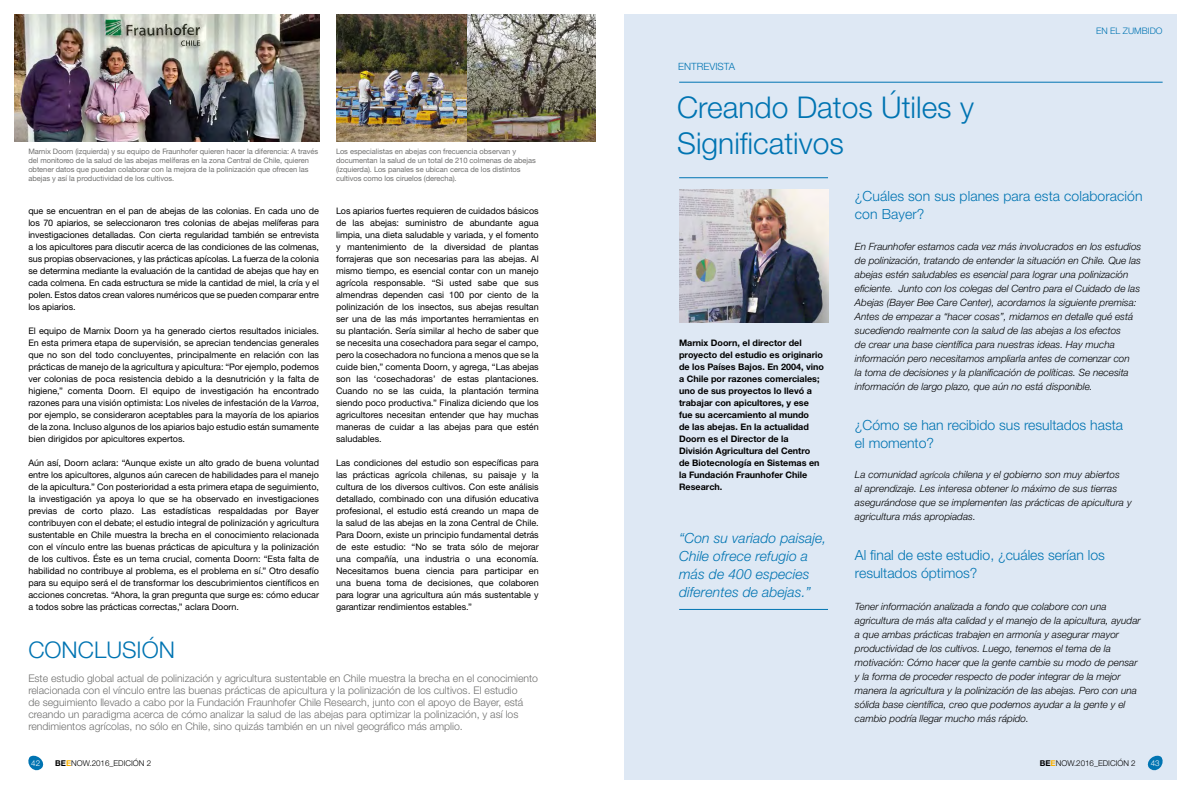
<style>
.page{position:relative;width:1191px;height:794px;background:#fff}
.page>*{position:absolute;margin:0;border:0;box-sizing:border-box;transform-origin:0 0}
.t1{font:300 30px/36px "Helvetica Neue LT Pro";color:#0074b2}
.t2{font:300 23px "Helvetica Neue LT Pro";color:#0074b2}
.t3{font:300 14px/18px "Helvetica Neue LT Pro";color:#0074b2}
.t4{font:italic 300 14px/18px "Helvetica Neue LT Pro";letter-spacing:.005em;color:#0074b2}
.t5{font:300 10.5px/12px "Helvetica Neue LT Pro";color:#6f6f6e}
.t6{font:italic 300 10px/14px "Helvetica Neue LT Pro";color:#000}
.t7{font:italic 300 10px/14px "Helvetica Neue";letter-spacing:.005em;color:#000}
.t8{font:300 10px "Helvetica Neue LT Pro";color:#0074b2}
.t9{font:9px/12px "Helvetica Neue LTW1 G";color:#000;text-align:justify}
.t10{font:700 9px/12px "Helvetica Neue LTW1 G";color:#000}
.t11{font:300 9px "Helvetica Neue LT Pro";color:#0074b2}
.t12{font:300 8px "Helvetica Neue LT Pro";color:#000}
.t13{font:300 8px "Helvetica Neue LT Pro";color:#fff}
.t14{font:7.5px/9px "Helvetica Neue LTW1 G";letter-spacing:-.005em;color:#6f6f6e}
.s1{font-family:"Helvetica Neue";font-style:italic}
.s2{font-size:9px}
.s3{font-family:"Helvetica Neue LTW1 G";font-weight:700}
.s4{font-family:"Helvetica Neue LTW1 G";font-weight:700;color:#f9b000}
</style>
<div class="page">
<div style="left:624px;top:14px;width:552px;height:766px;background:#dee8f4"></div>
<svg style="left:28px;top:755px;width:16px;height:16px"></svg>
<svg style="left:1147px;top:755px;width:16px;height:16px"></svg>
<img style="left:14px;top:14px;width:305px;height:128px">
<img style="left:336px;top:14px;width:259px;height:128px">
<img style="left:679px;top:190px;width:149px;height:132px">
<hr style="left:679px;top:177px;width:149px;height:1px;background:#0074b2">
<hr style="left:679px;top:609px;width:149px;height:1px;background:#0074b2">
<hr style="left:679px;top:82px;width:483px;height:1px;background:#0074b2">
<p class="t14" style="left:28px;top:147px;width:291px">Marnix Doorn (izquierda) y su equipo de Fraunhofer quieren hacer la diferencia: A través del monitoreo de la salud de las abejas melíferas en la zona Central de Chile, quieren obtener datos que puedan colaborar con la mejora de la polinización que ofrecen las abejas y así la productividad de los cultivos.</p>
<p class="t14" style="left:336px;top:147px;width:201px">Los especialistas en abejas con frecuencia observan y documentan la salud de un total de 210 colmenas de abejas (izquierda). Los panales se ubican cerca de los distintos cultivos como los ciruelos (derecha).</p>
<p class="t9" style="left:336px;top:205px;width:204px">Los apiarios fuertes requieren de cuidados básicos de las abejas: suministro de abundante agua limpia, una dieta saludable y variada, y el fomento y mantenimiento de la diversidad de plantas forrajeras que son necesarias para las abejas. Al mismo tiempo, es esencial contar con un manejo agrícola responsable. “Si usted sabe que sus almendras dependen casi 100 por ciento de la polinización de los insectos, sus abejas resultan ser una de las más importantes herramientas en su plantación. Sería similar al hecho de saber que se necesita una cosechadora para segar el campo, pero la cosechadora no funciona a menos que se la cuide bien,” comenta Doorn, y agrega, “Las abejas son las ‘cosechadoras’ de estas plantaciones.<br>Cuando no se las cuida, la plantación termina siendo poco productiva.” Finaliza diciendo que los agricultores necesitan entender que hay muchas maneras de cuidar a las abejas para que estén saludables.</p>
<p class="t9" style="left:336px;top:457px;width:204px">Las condiciones del estudio son específicas para las prácticas agrícola chilenas, su paisaje y la cultura de los diversos cultivos. Con este análisis detallado, combinado con una difusión educativa profesional, el estudio está creando un mapa de la salud de las abejas en la zona Central de Chile.<br>Para Doorn, existe un principio fundamental detrás de este estudio: “No se trata sólo de mejorar una compañía, una industria o una economía.<br>Necesitamos buena ciencia para participar en una buena toma de decisiones, que colaboren para lograr una agricultura aún más sustentable y garantizar rendimientos estables.”</p>
<h2 class="t2" style="left:28px;top:636px;width:148px">CONCLUSIÓN</h2>
<p class="t5" style="left:28px;top:672px;width:511px">Este estudio global actual de polinización y agricultura sustentable en Chile muestra la brecha en el conocimiento relacionada con el vínculo entre las buenas prácticas de apicultura y la polinización de los cultivos. El estudio<br>de seguimiento llevado a cabo por la Fundación Fraunhofer Chile Research, junto con el apoyo de Bayer, está creando un paradigma acerca de cómo analizar la salud de las abejas para optimizar la polinización, y así los rendimientos agrícolas, no sólo en Chile, sino quizás también en un nivel geográfico más amplio.</p>
<p class="t9" style="left:28px;top:205px;width:292px">que se encuentran en el pan de abejas de las colonias. En cada uno de los 70 apiarios, se seleccionaron tres colonias de abejas melíferas para investigaciones detalladas. Con cierta regularidad también se entrevista a los apicultores para discutir acerca de las condiciones de las colmenas, sus propias observaciones, y las prácticas apícolas. La fuerza de la colonia se determina mediante la evaluación de la cantidad de abejas que hay en cada colmena. En cada estructura se mide la cantidad de miel, la cría y el polen. Estos datos crean valores numéricos que se pueden comparar entre los apiarios.</p>
<p class="t9" style="left:28px;top:325px;width:292px">El equipo de Marnix Doorn ya ha generado ciertos resultados iniciales.<br>En esta primera etapa de supervisión, se aprecian tendencias generales que no son del todo concluyentes, principalmente en relación con las prácticas de manejo de la agricultura y apicultura: “Por ejemplo, podemos ver colonias de poca resistencia debido a la desnutrición y la falta de higiene,” comenta Doorn. El equipo de investigación ha encontrado razones para una visión optimista: Los niveles de infestación de la <span class="s1">Varroa</span>, por ejemplo, se consideraron aceptables para la mayoría de los apiarios de la zona. Incluso algunos de los apiarios bajo estudio están sumamente bien dirigidos por apicultores expertos.</p>
<p class="t9" style="left:28px;top:457px;width:292px">Aún así, Doorn aclara: “Aunque existe un alto grado de buena voluntad entre los apicultores, algunos aún carecen de habilidades para el manejo de la apicultura.” Con posterioridad a esta primera etapa de seguimiento, la investigación ya apoya lo que se ha observado en investigaciones previas de corto plazo. Las estadísticas respaldadas por Bayer contribuyen con el debate; el estudio integral de polinización y agricultura sustentable en Chile muestra la brecha en el conocimiento relacionada con el vínculo entre las buenas prácticas de apicultura y la polinización de los cultivos. Éste es un tema crucial, comenta Doorn: “Esta falta de habilidad no contribuye al problema, es el problema en sí.” Otro desafío para su equipo será el de transformar los descubrimientos científicos en acciones concretas. “Ahora, la gran pregunta que surge es: cómo educar a todos sobre las prácticas correctas,” aclara Doorn.</p>
<p class="t8" style="left:678px;top:60px;width:58px">ENTREVISTA</p>
<h1 class="t1" style="left:677px;top:89px;width:298px">Creando Datos Útiles y<br>Significativos</h1>
<p class="t11" style="left:1096px;top:25px;width:68px">EN EL ZUMBIDO</p>
<p class="t10" style="left:679px;top:337px;width:146px">Marnix Doorn, el director del proyecto del estudio es originario de los Países Bajos. En 2004, vino a Chile por razones comerciales; uno de sus proyectos lo llevó a trabajar con apicultores, y ese fue su acercamiento al mundo<br>de las abejas. En la actualidad<br>Doorn es el Director de la<br>División Agricultura del Centro<br>de Biotecnología en Sistemas en la Fundación Fraunhofer Chile<br>Research.</p>
<h3 class="t4" style="left:679px;top:528px;width:149px">“Con su variado paisaje,<br>Chile ofrece refugio a más de 400 especies diferentes de abejas.”</h3>
<h3 class="t3" style="left:855px;top:187px;width:289px">¿Cuáles son sus planes para esta colaboración con Bayer?</h3>
<p class="t6" style="left:855px;top:239px;width:288px">En Fraunhofer estamos cada vez más involucrados en los estudios de polinización, tratando de entender la situación en Chile. Que las abejas estén saludables es esencial para lograr una polinización eficiente. Junto con los colegas del Centro para el Cuidado de las Abejas (Bayer Bee Care Center), acordamos la siguiente premisa:<br>Antes de empezar a “hacer cosas”, midamos en detalle qué está sucediendo realmente con la salud de las abejas a los efectos<br>de crear una base científica para nuestras ideas. Hay mucha información pero necesitamos ampliarla antes de comenzar con<br>la toma de decisiones y la planificación de políticas. Se necesita información de largo plazo, que aún no está disponible.</p>
<h3 class="t3" style="left:855px;top:416px;width:270px">¿Cómo se han recibido sus resultados hasta el momento?</h3>
<p class="t7" style="left:855px;top:467px;width:278px">La comunidad <span class="s2">agrícola</span> chilena y el gobierno son muy abiertos<br>al aprendizaje. Les interesa obtener lo máximo de sus tierras asegurándose que se implementen las prácticas de apicultura y agricultura más apropiadas.</p>
<h3 class="t3" style="left:855px;top:546px;width:251px">Al final de este estudio, ¿cuáles serían los resultados óptimos?</h3>
<p class="t6" style="left:855px;top:599px;width:287px">Tener información analizada a fondo que colabore con una agricultura de más alta calidad y el manejo de la apicultura, ayudar a que ambas prácticas trabajen en armonía y asegurar mayor productividad de los cultivos. Luego, tenemos el tema de la motivación: Cómo hacer que la gente cambie su modo de pensar y la forma de proceder respecto de poder integrar de la mejor manera la agricultura y la polinización de las abejas. Pero con una sólida base científica, creo que podemos ayudar a la gente y el cambio podría llegar mucho más rápido.</p>
<p class="t13" style="left:31px;top:758px;width:10px">42</p>
<p class="t12" style="left:55px;top:758px;width:97px"><span class="s3">BE</span><span class="s4">E</span>NOW.2016_EDICIÓN 2</p>
<p class="t12" style="left:1039px;top:758px;width:97px"><span class="s3">BE</span><span class="s4">E</span>NOW.2016_EDICIÓN 2</p>
<p class="t13" style="left:1150px;top:758px;width:10px">43</p>
</div>
